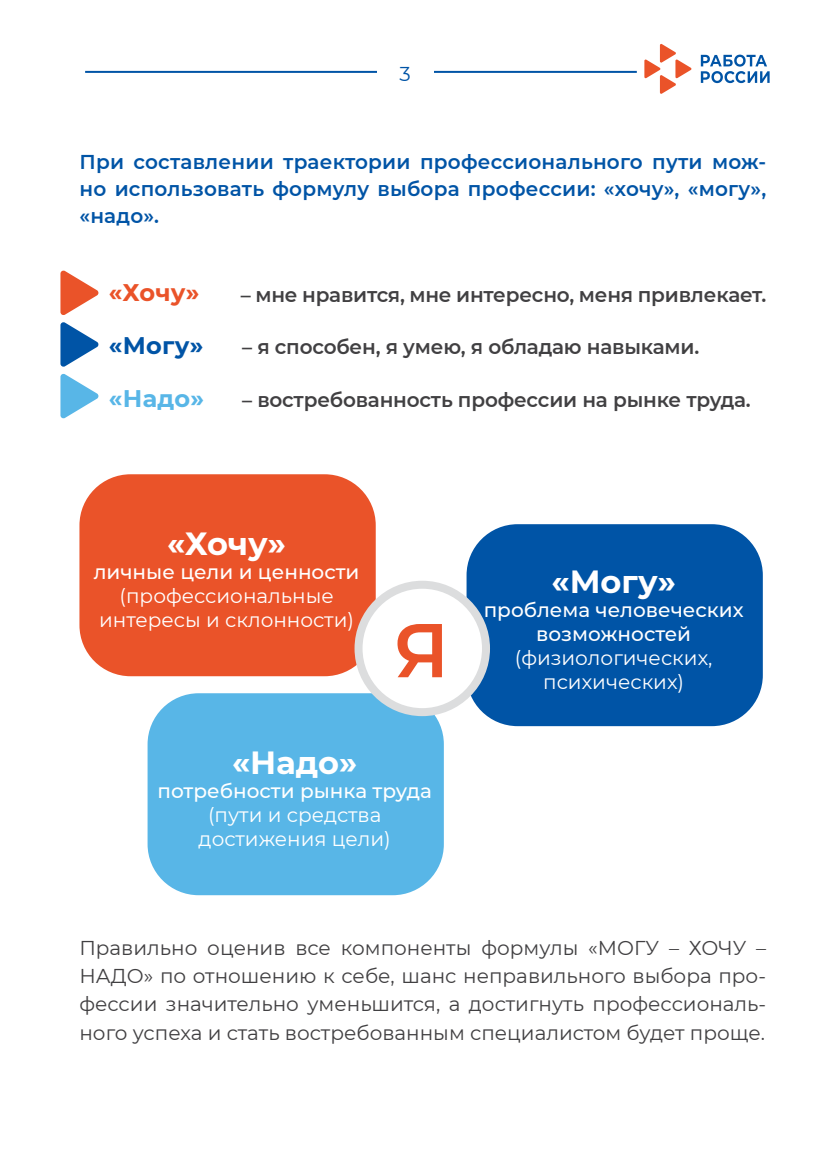
<style>
.page{position:relative;width:823px;height:1163px;background:#fff}
.page>*{position:absolute;margin:0;border:0;box-sizing:border-box;transform-origin:0 0}
.t1{font:600 76px "Montserrat";color:#ea5329}
.t2{font:700 32px "Montserrat";color:#fff}
.t3{font:700 24px "Montserrat";color:#ea5329}
.t4{font:700 24px "Montserrat";color:#0054a6}
.t5{font:700 24px "Montserrat";color:#58b6e7}
.t6{font:20px/28px "Montserrat";color:#414042;text-align:justify}
.t7{font:600 20px "Montserrat";letter-spacing:-.01em;color:#414042}
.t8{font:600 20px/27px "Montserrat";letter-spacing:.01em;color:#0054a6;text-align:justify}
.t9{font:20px/24px "Montserrat";color:#fff;text-align:center}
.t10{font:500 20px/24px "Montserrat";color:#fff;text-align:center}
.t11{font:20px "Montserrat";color:#0054a6}
</style>
<div class="page">
<svg style="left:60px;top:270px;width:39px;height:97px"></svg>
<svg style="left:60px;top:373px;width:39px;height:46px"></svg>
<div style="left:79px;top:474px;width:296px;height:202px;background:#ea5329;border-radius:51px"></div>
<div style="left:466px;top:524px;width:296px;height:202px;background:#0054a6;border-radius:51px"></div>
<div style="left:147px;top:693px;width:296px;height:202px;background:#58b6e7;border-radius:51px"></div>
<div style="left:358px;top:584px;width:127px;height:128px;background:#fff;border-radius:50%"></div>
<div style="left:354px;top:580px;width:135px;height:136px;border:8px solid #dcddde;border-radius:50%"></div>
<hr style="left:85px;top:71px;width:551px;height:2px;background:#0054a6">
<div style="left:376px;top:51px;width:57px;height:40px;background:#fff"></div>
<svg style="left:644px;top:44px;width:47px;height:50px"></svg>
<svg style="left:700px;top:55px;width:69px;height:28px"></svg>
<p class="t11" style="left:399px;top:60px;width:13px">3</p>
<p class="t8" style="left:79px;top:147px;width:687px">При составлении траектории профессионального пути мож&shy;но использовать формулу выбора профессии: «хочу», «могу», «надо».</p>
<p class="t3" style="left:109px;top:275px;width:92px">«Хочу»</p>
<p class="t4" style="left:109px;top:328px;width:96px">«Могу»</p>
<p class="t5" style="left:109px;top:381px;width:97px">«Надо»</p>
<p class="t7" style="left:241px;top:280px;width:526px">– мне нравится, мне интересно, меня привлекает.</p>
<p class="t7" style="left:242px;top:333px;width:458px">– я способен, я умею, я обладаю навыками.</p>
<p class="t7" style="left:242px;top:385px;width:510px">– востребованность профессии на рынке труда.</p>
<h2 class="t2" style="left:167px;top:520px;width:120px">«Хочу»</h2>
<p class="t10" style="left:94px;top:558px;width:267px">личные цели и ценности</p>
<p class="t9" style="left:99px;top:583px;width:256px">(профессиональные интересы и склонности)</p>
<h1 class="t1" style="left:393px;top:596px;width:57px">Я</h1>
<h2 class="t2" style="left:232px;top:739px;width:127px">«Надо»</h2>
<p class="t10" style="left:157px;top:777px;width:275px">потребности рынка труда</p>
<p class="t9" style="left:198px;top:801px;width:193px">(пути и средства достижения цели)</p>
<h2 class="t2" style="left:551px;top:558px;width:126px">«Могу»</h2>
<p class="t10" style="left:483px;top:596px;width:261px">проблема человеческих возможностей</p>
<p class="t9" style="left:514px;top:644px;width:199px">(физиологических, психических)</p>
<p class="t6" style="left:79px;top:933px;width:687px">Правильно оценив все компоненты формулы «МОГУ – ХОЧУ – НАДО» по отношению к себе, шанс неправильного выбора про&shy;фессии значительно уменьшится, а достигнуть профессиональ&shy;ного успеха и стать востребованным специалистом будет проще.</p>
</div>
